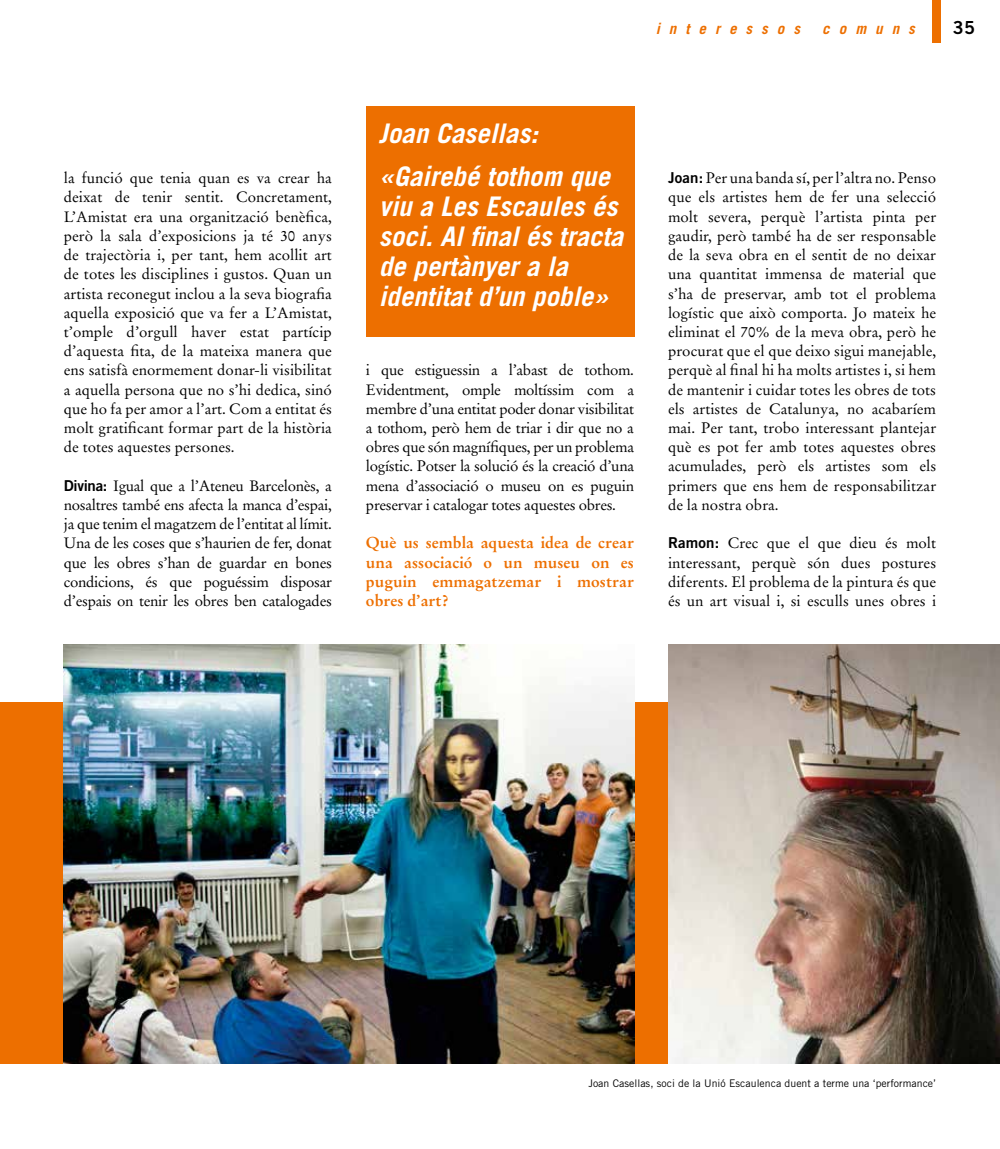
<style>
.page{position:relative;width:1000px;height:1149px;background:#fff}
.page>*{position:absolute;margin:0;border:0;box-sizing:border-box;transform-origin:0 0}
.t1{font:italic 700 27px/30px "Trade Gothic LT Std";color:#fff}
.t2{font:18px "Trade Gothic LT Std Bd 2";color:#000}
.t3{font:700 15.75px/19.2px "Stempel Garamond LT Std";color:#ed6f00;text-align:justify}
.t4{font:15px/19.2px "Stempel Garamond LT Std";color:#000;text-align:justify}
.t5{font:italic 700 15px "Trade Gothic LT Std";letter-spacing:.6em;color:#ed6f00}
.t6{font:10.5px "Trade Gothic LT Std";letter-spacing:.005em;color:#000}
.s1{font-family:"Trade Gothic LT Std Bd 2"}
</style>
<div class="page">
<div style="left:931px;top:0;width:9px;height:43px;background:#ed6f00"></div>
<div style="left:366px;top:106px;width:268px;height:231px;background:#ed6f00"></div>
<div style="left:0;top:701px;width:999px;height:362px;background:#ed6f00"></div>
<img style="left:64px;top:644px;width:570px;height:419px">
<img style="left:668px;top:644px;width:331px;height:419px">
<p class="t5" style="left:655px;top:19px;width:146px">interessos</p>
<p class="t5" style="left:822px;top:19px;width:94px">comuns</p>
<p class="t2" style="left:952px;top:16px;width:23px">35</p>
<p class="t4" style="left:64px;top:168px;width:269px">la funció que tenia quan es va crear ha deixat de tenir sentit. Concretament, L’Amistat era una organització benèfica, però la sala d’exposicions ja té 30 anys de trajectòria i, per tant, hem acollit art de totes les disciplines i gustos. Quan un artista reconegut inclou a la seva biografia aquella exposició que va fer a L’Amistat, t’omple d’orgull haver estat partícip d’aquesta fita, de la mateixa manera que ens satisfà enormement donar-li visibilitat a aquella persona que no s’hi dedica, sinó que ho fa per amor a l’art. Com a entitat és molt gratificant formar part de la història de totes aquestes persones.</p>
<p class="t4" style="left:64px;top:476px;width:269px"><span class="s1">Divina:</span> Igual que a l’Ateneu Barcelonès, a nosaltres també ens afecta la manca d’espai, ja que tenim el magatzem de l’entitat al límit.<br>Una de les coses que s’haurien de fer, donat que les obres s’han de guardar en bones condicions, és que poguéssim disposar d’espais on tenir les obres ben catalogades</p>
<h1 class="t1" style="left:378px;top:112px;width:233px;line-height:42.8px">Joan Casellas: «Gairebé tothom que</h1>
<h1 class="t1" style="left:378px;top:191px;width:246px">viu a Les Escaules és soci. Al final és tracta de pertànyer a la identitat d’un poble»</h1>
<p class="t4" style="left:366px;top:360px;width:269px">i que estiguessin a l’abast de tothom.<br>Evidentment, omple moltíssim com a membre d’una entitat poder donar visibilitat a tothom, però hem de triar i dir que no a obres que són magnífiques, per un problema logístic. Potser la solució és la creació d’una mena d’associació o museu on es puguin preservar i catalogar totes aquestes obres.</p>
<p class="t3" style="left:366px;top:533px;width:269px">Què us sembla aquesta idea de crear una associació o un museu on es puguin emmagatzemar i mostrar obres d’art?</p>
<p class="t4" style="left:668px;top:168px;width:269px"><span class="s1">Joan:</span> Per una banda sí, per l’altra no. Penso que els artistes hem de fer una selecció molt severa, perquè l’artista pinta per gaudir, però també ha de ser responsable de la seva obra en el sentit de no deixar una quantitat immensa de material que s’ha de preservar, amb tot el problema logístic que això comporta. Jo mateix he eliminat el 70% de la meva obra, però he procurat que el que deixo sigui manejable, perquè al final hi ha molts artistes i, si hem de mantenir i cuidar totes les obres de tots els artistes de Catalunya, no acabaríem mai. Per tant, trobo interessant plantejar què es pot fer amb totes aquestes obres acumulades, però els artistes som els primers que ens hem de responsabilitzar de la nostra obra.</p>
<p class="t4" style="left:668px;top:533px;width:269px"><span class="s1">Ramon:</span> Crec que el que dieu és molt interessant, perquè són dues postures diferents. El problema de la pintura és que és un art visual i, si esculls unes obres i</p>
<p class="t6" style="left:588px;top:1076px;width:349px">Joan Casellas, soci de la Unió Escaulenca duent a terme una ‘performance’</p>
</div>
